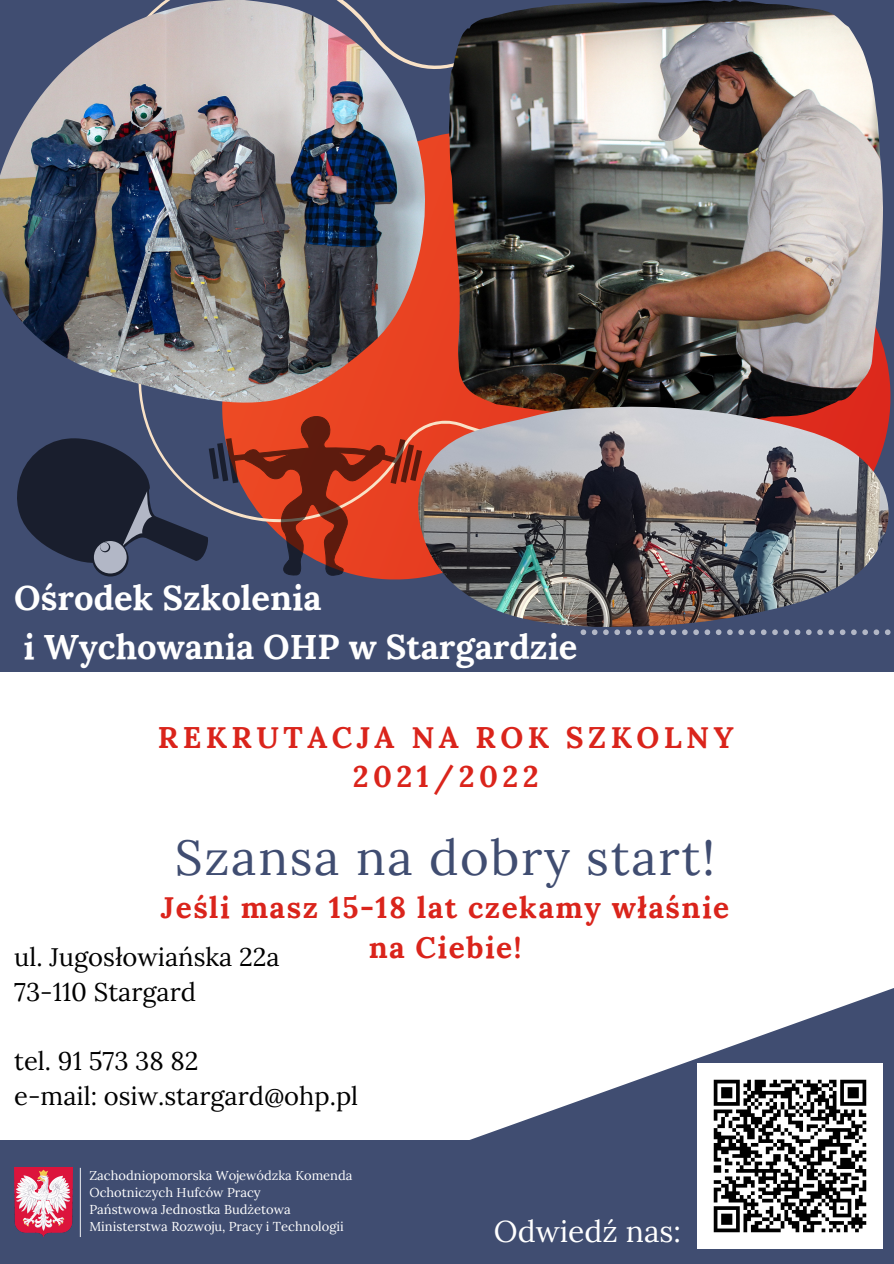
<style>
.page{position:relative;width:894px;height:1264px;background:#fff}
.page>*{position:absolute;margin:0;border:0;box-sizing:border-box;transform-origin:0 0}
.t1{font:49.05px "Lora";letter-spacing:.035em;color:#404d71}
.t2{font:700 34.5px "Lora";color:#fff}
.t3{font:30px "Lora";color:#fff}
.t4{font:700 29.85px/39.2px "Lora";letter-spacing:.05em;color:#da241b;text-align:center}
.t5{font:700 29.85px/39.2px "Lora";letter-spacing:.15em;color:#da241b;text-align:center}
.t6{font:25.5px "Lora";color:#000}
.t7{font:12.9px "Lora";color:#fff}
</style>
<div class="page">
<div style="left:0;top:0;width:893px;height:1263px;background:#404d71"></div>
<div style="left:0;top:672px;width:893px;height:591px;background:#fff"></div>
<svg style="left:140px;top:64px;width:309px;height:350px;fill:#e94423"></svg>
<img style="left:449px;top:0;width:433px;height:404px">
<img style="left:0;top:0;width:425px;height:402px">
<svg style="left:470px;top:988px;width:423px;height:275px;fill:#404d71"></svg>
<img style="left:697px;top:1063px;width:185px;height:185px">
<div style="left:0;top:1140px;width:471px;height:123px;background:#404d71"></div>
<img style="left:14px;top:1167px;width:59px;height:69px">
<svg style="left:80px;top:1167px;width:1px;height:69px"></svg>
<svg style="left:17px;top:414px;width:391px;height:162px"></svg>
<svg style="left:580px;top:629px;width:311px;height:6px"></svg>
<img style="left:408px;top:404px;width:480px;height:223px">
<p class="t2" style="left:14px;top:575px;width:309px">Ośrodek Szkolenia</p>
<p class="t2" style="left:23px;top:624px;width:555px">i Wychowania OHP w Stargardzie</p>
<p class="t5" style="left:158px;top:717px;width:577px">REKRUTACJA NA ROK SZKOLNY<br>2021/2022</p>
<p class="t1" style="left:175px;top:825px;width:541px">Szansa na dobry start!</p>
<p class="t4" style="left:161px;top:888px;width:569px">Jeśli masz 15-18 lat czekamy właśnie na Ciebie!</p>
<p class="t6" style="left:14px;top:940px;width:267px">ul. Jugosłowiańska 22a</p>
<p class="t6" style="left:14px;top:975px;width:183px">73-110 Stargard</p>
<p class="t6" style="left:14px;top:1044px;width:186px">tel. 91 573 38 82</p>
<p class="t6" style="left:14px;top:1079px;width:345px">e-mail: osiw.stargard@ohp.pl</p>
<p class="t7" style="left:89px;top:1166px;width:264px">Zachodniopomorska Wojewódzka Komenda</p>
<p class="t7" style="left:89px;top:1183px;width:173px">Ochotniczych Hufców Pracy</p>
<p class="t7" style="left:89px;top:1200px;width:203px">Państwowa Jednostka Budżetowa</p>
<p class="t7" style="left:89px;top:1218px;width:256px">Ministerstwa Rozwoju, Pracy i Technologii</p>
<p class="t3" style="left:494px;top:1211px;width:188px">Odwiedź nas:</p>
</div>
